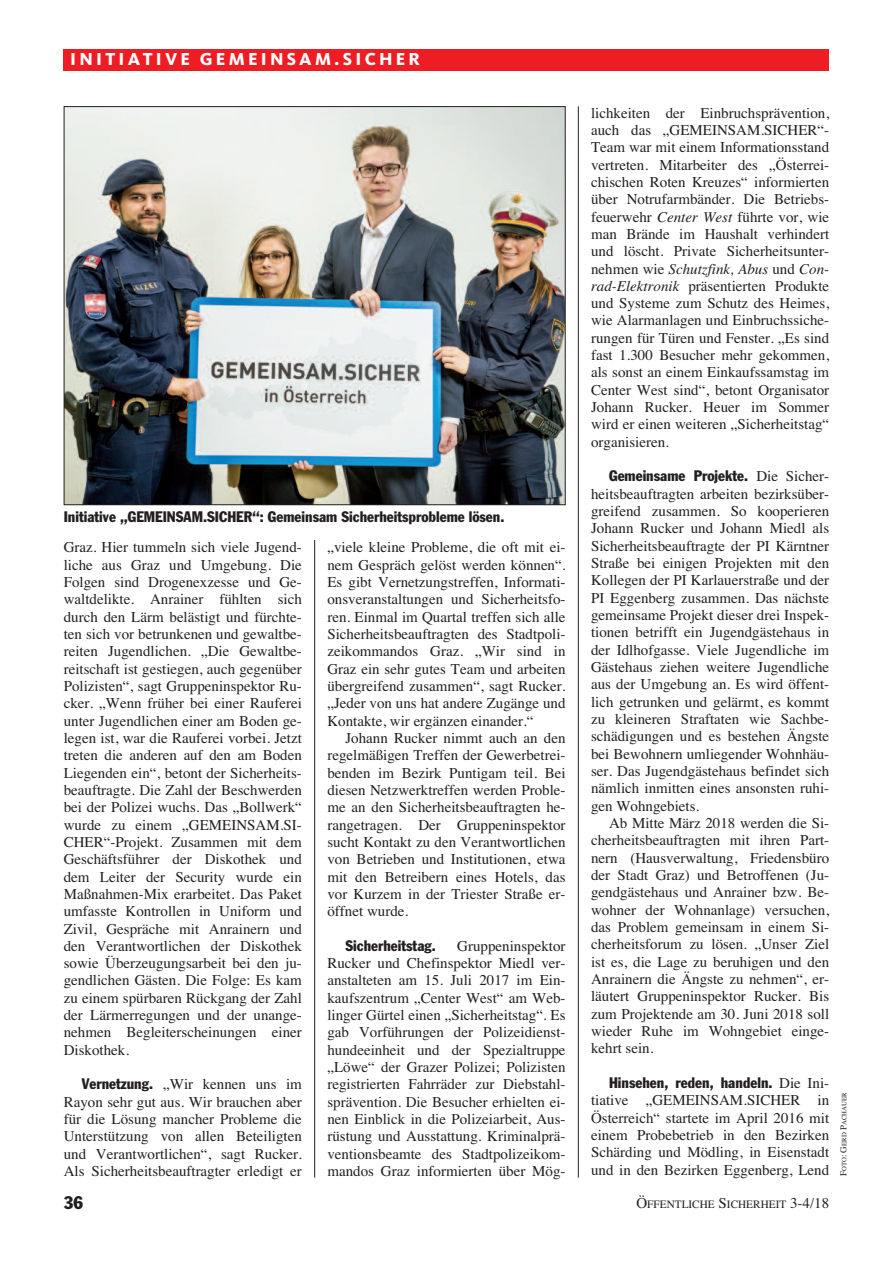
<style>
.page{position:relative;width:893px;height:1263px;background:#fff}
.page>*{position:absolute;margin:0;border:0;box-sizing:border-box;transform-origin:0 0}
.t1{font:800 18px "Kievit";letter-spacing:.175em;color:#fff}
.t2{font:condensed 18px "Franklin Gothic";color:#231f20}
.t3{font:15px/17.4px "Times";color:#231f20;text-align:justify}
.t4{font:condensed 15px "Franklin Gothic";color:#231f20}
.t5{font:11.25px "Times";color:#231f20}
.t6{font:6.75px "Times";color:#231f20}
.s1{font-family:"Franklin Gothic";font-stretch:condensed}
.s2{font-style:italic}
.s3{font-family:"Times";font-stretch:normal}
.s4{font-size:15px}
.s5{font-size:9px}
</style>
<div class="page">
<hr style="left:314px;top:539px;width:1px;height:639px;background:#231f20">
<hr style="left:578px;top:106px;width:1px;height:1071px;background:#231f20">
<div style="left:64px;top:49px;width:765px;height:21px;background:#ee1d23"></div>
<img style="left:66px;top:108px;width:498px;height:395px">
<p class="t1" style="left:70px;top:53px;width:351px">INITIATIVE GEMEINSAM.SICHER</p>
<p class="t4" style="left:64px;top:511px;width:442px">Initiative „GEMEINSAM.SICHER“: Gemeinsam Sicherheitsprobleme lösen.</p>
<p class="t3" style="left:64px;top:538px;width:240px">Graz. Hier tummeln sich viele Jugend&shy;liche aus Graz und Umgebung. Die Folgen sind Drogenexzesse und Ge&shy;waltdelikte. Anrainer fühlten sich durch den Lärm belästigt und fürchte&shy;ten sich vor betrunkenen und gewaltbe&shy;reiten Jugendlichen. „Die Gewaltbe&shy;reitschaft ist gestiegen, auch gegenüber Polizisten“, sagt Gruppeninspektor Ru&shy;cker. „Wenn früher bei einer Rauferei unter Jugendlichen einer am Boden ge&shy;legen ist, war die Rauferei vorbei. Jetzt treten die anderen auf den am Boden Liegenden ein“, betont der Sicherheits&shy;beauftragte. Die Zahl der Beschwerden bei der Polizei wuchs. Das „Bollwerk“ wurde zu einem „GEMEINSAM.SI-CHER“-Projekt. Zusammen mit dem Geschäftsführer der Diskothek und dem Leiter der Security wurde ein Maßnahmen-Mix erarbeitet. Das Paket umfasste Kontrollen in Uniform und Zivil, Gespräche mit Anrainern und den Verantwortlichen der Diskothek sowie Überzeugungsarbeit bei den ju&shy;gendlichen Gästen. Die Folge: Es kam zu einem spürbaren Rückgang der Zahl der Lärmerregungen und der unange&shy;nehmen Begleiterscheinungen einer Diskothek.</p>
<p class="t3" style="left:64px;top:1076px;width:240px;text-indent:18px"><span class="s1">Vernetzung.</span> „Wir kennen uns im Rayon sehr gut aus. Wir brauchen aber für die Lösung mancher Probleme die Unterstützung von allen Beteiligten und Verantwortlichen“, sagt Rucker.<br>Als Sicherheitsbeauftragter erledigt er</p>
<p class="t3" style="left:327px;top:538px;width:240px">„viele kleine Probleme, die oft mit ei&shy;nem Gespräch gelöst werden können“.<br>Es gibt Vernetzungstreffen, Informati&shy;onsveranstaltungen und Sicherheitsfo&shy;ren. Einmal im Quartal treffen sich alle Sicherheitsbeauftragten des Stadtpoli&shy;zeikommandos Graz. „Wir sind in Graz ein sehr gutes Team und arbeiten übergreifend zusammen“, sagt Rucker. „Jeder von uns hat andere Zugänge und Kontakte, wir ergänzen einander.“</p>
<p class="t3" style="left:327px;top:729px;width:240px;text-indent:18px">Johann Rucker nimmt auch an den regelmäßigen Treffen der Gewerbetrei&shy;benden im Bezirk Puntigam teil. Bei diesen Netzwerktreffen werden Proble&shy;me an den Sicherheitsbeauftragten he&shy;rangetragen. Der Gruppeninspektor sucht Kontakt zu den Verantwortlichen von Betrieben und Institutionen, etwa mit den Betreibern eines Hotels, das vor Kurzem in der Triester Straße er&shy;öffnet wurde.</p>
<p class="t4" style="left:345px;top:940px;width:92px">Sicherheitstag.</p>
<p class="t3" style="left:327px;top:937px;width:240px;text-indent:130px">Gruppeninspektor Rucker und Chefinspektor Miedl ver&shy;anstalteten am 15. Juli 2017 im Ein&shy;kaufszentrum „Center West“ am Web&shy;linger Gürtel einen „Sicherheitstag“. Es gab Vorführungen der Polizeidienst&shy;hundeeinheit und der Spezialtruppe „Löwe“ der Grazer Polizei; Polizisten registrierten Fahrräder zur Diebstahl&shy;sprävention. Die Besucher erhielten ei&shy;nen Einblick in die Polizeiarbeit, Aus&shy;rüstung und Ausstattung. Kriminalprä&shy;ventionsbeamte des Stadtpolizeikom&shy;mandos Graz informierten über Mög-</p>
<p class="t3" style="left:591px;top:104px;width:240px">lichkeiten der Einbruchsprävention, auch das „GEMEINSAM.SICHER“- Team war mit einem Informationsstand vertreten. Mitarbeiter des „Österrei&shy;chischen Roten Kreuzes“ informierten über Notrufarmbänder. Die Betriebs&shy;feuerwehr <span class="s2">Center West</span> führte vor, wie man Brände im Haushalt verhindert und löscht. Private Sicherheitsunter&shy;nehmen wie <span class="s2">Schutzfink, Abus</span> und <span class="s2">Con&shy;rad-Elektronik</span> präsentierten Produkte und Systeme zum Schutz des Heimes, wie Alarmanlagen und Einbruchssiche&shy;rungen für Türen und Fenster. „Es sind fast 1.300 Besucher mehr gekommen, als sonst an einem Einkaufssamstag im Center West sind“, betont Organisator Johann Rucker. Heuer im Sommer wird er einen weiteren „Sicherheitstag“ organisieren.</p>
<p class="t4" style="left:609px;top:471px;width:222px">Gemeinsame Projekte. <span class="s3">Die Sicher-</span></p>
<p class="t3" style="left:591px;top:485px;width:240px">heitsbeauftragten arbeiten bezirksüber&shy;greifend zusammen. So kooperieren Johann Rucker und Johann Miedl als Sicherheitsbeauftragte der PI Kärntner Straße bei einigen Projekten mit den Kollegen der PI Karlauerstraße und der PI Eggenberg zusammen. Das nächste gemeinsame Projekt dieser drei Inspek&shy;tionen betrifft ein Jugendgästehaus in der Idlhofgasse. Viele Jugendliche im Gästehaus ziehen weitere Jugendliche aus der Umgebung an. Es wird öffent&shy;lich getrunken und gelärmt, es kommt zu kleineren Straftaten wie Sachbe&shy;schädigungen und es bestehen Ängste bei Bewohnern umliegender Wohnhäu&shy;ser. Das Jugendgästehaus befindet sich nämlich inmitten eines ansonsten ruhi&shy;gen Wohngebiets.</p>
<p class="t3" style="left:591px;top:814px;width:240px;text-indent:18px">Ab Mitte März 2018 werden die Si&shy;cherheitsbeauftragten mit ihren Part&shy;nern (Hausverwaltung, Friedensbüro der Stadt Graz) und Betroffenen (Ju&shy;gendgästehaus und Anrainer bzw. Be&shy;wohner der Wohnanlage) versuchen, das Problem gemeinsam in einem Si&shy;cherheitsforum zu lösen. „Unser Ziel ist es, die Lage zu beruhigen und den Anrainern die Ängste zu nehmen“, er&shy;läutert Gruppeninspektor Rucker. Bis zum Projektende am 30. Juni 2018 soll wieder Ruhe im Wohngebiet einge&shy;kehrt sein.</p>
<p class="t4" style="left:609px;top:1077px;width:222px">Hinsehen, reden, handeln. <span class="s3">Die Ini-</span></p>
<p class="t3" style="left:591px;top:1091px;width:240px">tiative „GEMEINSAM.SICHER in Österreich“ startete im April 2016 mit einem Probebetrieb in den Bezirken Schärding und Mödling, in Eisenstadt und in den Bezirken Eggenberg, Lend</p>
<p class="t2" style="left:64px;top:1196px;width:21px">36</p>
<p class="t5" style="left:636px;top:1198px;width:194px"><span class="s4">Ö</span>FFENTLICHE <span class="s4">S</span>ICHERHEIT <span class="s4">3-4/18</span></p>
<p class="t6" style="left:840px;top:1176px;width:85px;rotate:-90deg"><span class="s5">F</span>OTO<span class="s5">: G</span>ERD <span class="s5">P</span>ACHAUER</p>
</div>
